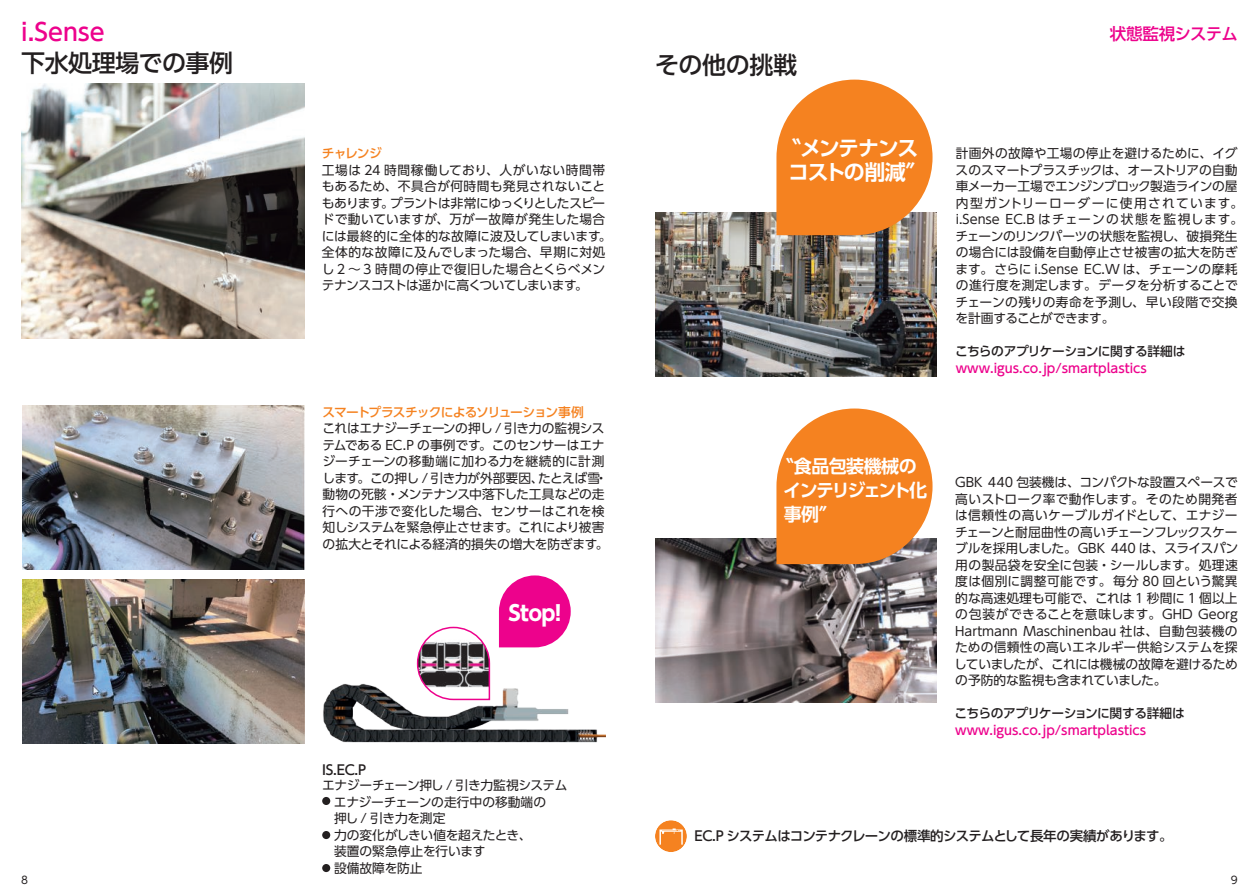
<style>
.page{position:relative;width:1259px;height:893px;background:#fff}
.page>*{position:absolute;margin:0;border:0;box-sizing:border-box;transform-origin:0 0}
.t1{font:500 24px "UD Shin Go Pro";letter-spacing:-.02em;color:#231f20}
.t2{font:500 24px "UD Shin Go Pro";color:#ed028c}
.t3{font:700 21px/24px "UD Shin Go Pro De";letter-spacing:-.065em;color:#fff;text-align:center}
.t4{font:700 21px "UD Shin Go Pro";color:#fff}
.t5{font:700 18px/24px "UD Shin Go Pro De";letter-spacing:-.08em;color:#fff}
.t6{font:500 16.5px "UD Shin Go Pro";letter-spacing:-.04em;color:#ed028c}
.t7{font:500 13.5px "UD Shin Go Pro";letter-spacing:-.055em;color:#231f20}
.t8{font:12.75px/16.5px "UD Shin Go Pro";letter-spacing:-.005em;color:#231f20}
.t9{font:12.75px/16.5px "UD Shin Go Pro";letter-spacing:-.025em;color:#231f20}
.t10{font:500 12.75px "UD Shin Go Pro";color:#ed028c}
.t11{font:500 12.75px "UD Shin Go Pro";letter-spacing:-.035em;color:#231f20}
.t12{font:500 12.75px "UD Shin Go Pro";letter-spacing:-.08em;color:#f58220}
.t13{font:10.5px "UD Shin Go Pro";color:#231f20}
</style>
<div class="page">
<img style="left:323px;top:683px;width:282px;height:60px">
<img style="left:22px;top:84px;width:282px;height:255px">
<img style="left:23px;top:406px;width:281px;height:164px">
<img style="left:23px;top:580px;width:281px;height:163px">
<svg style="left:499px;top:575px;width:72px;height:72px"></svg>
<svg style="left:416px;top:626px;width:75px;height:75px"></svg>
<img style="left:655px;top:538px;width:281px;height:164px">
<svg style="left:776px;top:408px;width:156px;height:156px;background:#f19140"></svg>
<img style="left:655px;top:212px;width:281px;height:164px">
<svg style="left:776px;top:80px;width:156px;height:155px;background:#f2923f"></svg>
<div style="left:655px;top:820px;width:32px;height:32px;background:#f58220;border-radius:50%"></div>
<svg style="left:659px;top:828px;width:24px;height:17px"></svg>
<div style="left:322px;top:797px;width:8px;height:8px;background:#231f20;border-radius:50%"></div>
<div style="left:322px;top:831px;width:8px;height:8px;background:#231f20;border-radius:50%"></div>
<div style="left:322px;top:864px;width:8px;height:8px;background:#231f20;border-radius:50%"></div>
<h1 class="t2" style="left:21px;top:13px;width:85px">i.Sense</h1>
<h1 class="t1" style="left:21px;top:44px;width:213px">下水処理場での事例</h1>
<p class="t12" style="left:322px;top:143px;width:62px">チャレンジ</p>
<p class="t8" style="left:322px;top:161px;width:291px">工場は 24 時間稼働しており、人がいない時間帯もあるため、不具合が何時間も発見されないこともあります。プラントは非常にゆっくりとしたスピードで動いていますが、万が一故障が発生した場合には最終的に全体的な故障に波及してしまいます。全体的な故障に及んでしまった場合、早期に対処し 2 ～ 3 時間の停止で復旧した場合とくらべメンテナンスコストは遥かに高くついてしまいます。</p>
<p class="t12" style="left:323px;top:401px;width:263px">スマートプラスチックによるソリューション事例</p>
<p class="t8" style="left:323px;top:420px;width:287px">これはエナジーチェーンの押し / 引き力の監視システムである EC.P の事例です。このセンサーはエナジーチェーンの移動端に加わる力を継続的に計測します。この押し / 引き力が外部要因、たとえば雪・動物の死骸・メンテナンス中落下した工具などの走行への干渉で変化した場合、センサーはこれを検知しシステムを緊急停止させます。これにより被害の拡大とそれによる経済的損失の増大を防ぎます。</p>
<h2 class="t4" style="left:508px;top:595px;width:55px">Stop!</h2>
<h1 class="t1" style="left:655px;top:45px;width:143px">その他の挑戦</h1>
<h2 class="t3" style="left:780px;top:135px;width:147px">＂メンテナンスコストの削減＂</h2>
<p class="t6" style="left:1109px;top:21px;width:130px">状態監視システム</p>
<p class="t8" style="left:955px;top:145px;width:289px">計画外の故障や工場の停止を避けるために、イグスのスマートプラスチックは、オーストリアの自動車メーカー工場でエンジンブロック製造ラインの屋内型ガントリーローダーに使用されています。i.Sense EC.B はチェーンの状態を監視します。チェーンのリンクパーツの状態を監視し、破損発生の場合には設備を自動停止させ被害の拡大を防ぎます。さらに i.Sense EC.W は、チェーンの摩耗の進行度を測定します。データを分析することでチェーンの残りの寿命を予測し、早い段階で交換を計画することができます。</p>
<p class="t11" style="left:955px;top:341px;width:232px">こちらのアプリケーションに関する詳細は</p>
<p class="t10" style="left:956px;top:357px;width:192px">www.igus.co.jp/smartplastics</p>
<h3 class="t5" style="left:783px;top:454px;width:145px;text-indent:-7px">＂食品包装機械のインテリジェント化事例＂</h3>
<p class="t8" style="left:954px;top:474px;width:286px;text-align:justify">GBK 440 包装機は、コンパクトな設置スペースで高いストローク率で動作します。そのため開発者は信頼性の高いケーブルガイドとして、エナジーチェーンと耐屈曲性の高いチェーンフレックスケーブルを採用しました。GBK 440 は、スライスパン用の製品袋を安全に包装・シールします。処理速度は個別に調整可能です。毎分 80 回という驚異的な高速処理も可能で、これは 1 秒間に 1 個以上の包装ができることを意味します。GHD Georg Hartmann Maschinenbau 社は、自動包装機のための信頼性の高いエネルギー供給システムを探していましたが、これには機械の故障を避けるための予防的な監視も含まれていました。</p>
<p class="t11" style="left:954px;top:703px;width:232px">こちらのアプリケーションに関する詳細は</p>
<p class="t10" style="left:955px;top:720px;width:192px">www.igus.co.jp/smartplastics</p>
<p class="t7" style="left:322px;top:758px;width:46px">IS.EC.P</p>
<p class="t9" style="left:334px;top:777px;width:235px;text-indent:-12px">エナジーチェーン押し / 引き力監視システムエナジーチェーンの走行中の移動端の<br>押し / 引き力を測定<br>力の変化がしきい値を超えたとき、<br>装置の緊急停止を行います<br>設備故障を防止</p>
<p class="t7" style="left:694px;top:825px;width:480px">EC.P システムはコンテナクレーンの標準的システムとして長年の実績があります。</p>
<p class="t13" style="left:21px;top:871px;width:8px">8</p>
<p class="t13" style="left:1230px;top:871px;width:8px">9</p>
</div>
